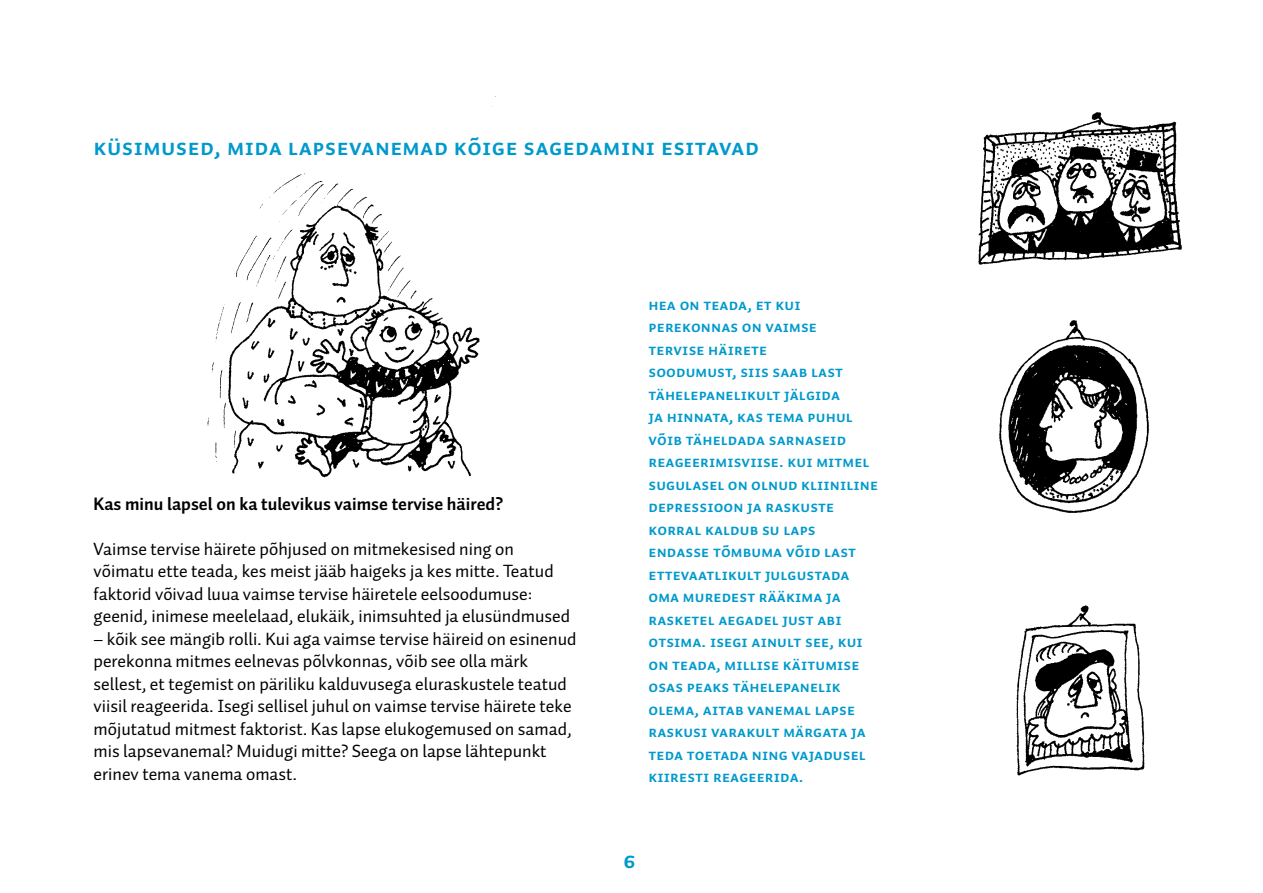
<style>
.page{position:relative;width:1263px;height:893px;background:#fff}
.page>*{position:absolute;margin:0;border:0;box-sizing:border-box;transform-origin:0 0}
.t1{font:23.25px "Auto Pro Bold Small Caps";letter-spacing:.02em;color:#09c}
.t2{font:18px/22.5px "Auto Pro";color:#000}
.t3{font:700 18px "Auto Pro";color:#000}
.t4{font:15.75px/22.5px "Auto Pro Bold Small Caps";letter-spacing:.01em;color:#09c}
</style>
<div class="page">
<img style="left:207px;top:96px;width:289px;height:382px">
<img style="left:1016px;top:605px;width:129px;height:171px">
<img style="left:999px;top:342px;width:151px;height:171px">
<img style="left:978px;top:112px;width:204px;height:230px">
<p class="t1" style="left:94px;top:130px;width:667px">küsimused, mida lapsevanemad kõige sagedamini esitavad</p>
<p class="t3" style="left:94px;top:491px;width:411px">Kas minu lapsel on ka tulevikus vaimse tervise häired?</p>
<p class="t2" style="left:94px;top:537px;width:478px">Vaimse tervise häirete põhjused on mitmekesised ning on võimatu ette teada, kes meist jääb haigeks ja kes mitte. Teatud faktorid võivad luua vaimse tervise häiretele eelsoodumuse: geenid, inimese meelelaad, elukäik, inimsuhted ja elusündmused</p>
<p class="t2" style="left:94px;top:627px;width:485px">– kõik see mängib rolli. Kui aga vaimse tervise häireid on esinenud perekonna mitmes eelnevas põlvkonnas, võib see olla märk sellest, et tegemist on päriliku kalduvusega eluraskustele teatud viisil reageerida. Isegi sellisel juhul on vaimse tervise häirete teke mõjutatud mitmest faktorist. Kas lapse elukogemused on samad, mis lapsevanemal? Muidugi mitte? Seega on lapse lähtepunkt erinev tema vanema omast.</p>
<p class="t4" style="left:648px;top:293px;width:231px">hea on teada, et kui perekonnas on vaimse<br>tervise häirete<br>soodumust, siis saab last tähelepanelikult jälgida<br>ja hinnata, kas tema puhul võib täheldada sarnaseid reageerimisviise. kui mitmel sugulasel on olnud kliiniline depressioon ja raskuste korral kaldub su laps endasse tõmbuma võid last ettevaatlikult julgustada oma muredest rääkima ja rasketel aegadel just abi otsima. isegi ainult see, kui on teada, millise käitumise osas peaks tähelepanelik olema, aitab vanemal lapse raskusi varakult märgata ja teda toetada ning vajadusel kiiresti reageerida.</p>
<p class="t1" style="left:623px;top:844px;width:14px">6</p>
</div>
